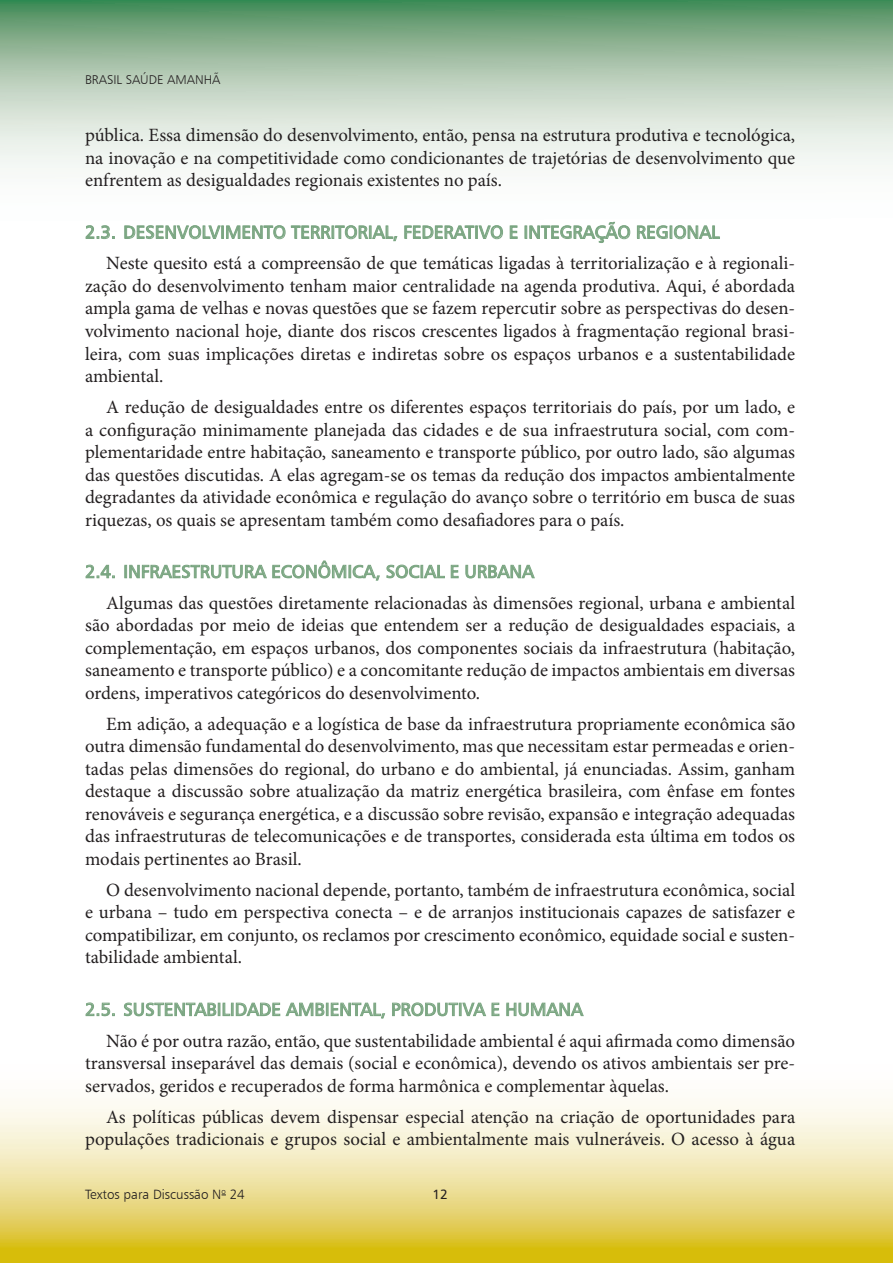
<style>
.page{position:relative;width:893px;height:1263px;background:#fff}
.page>*{position:absolute;margin:0;border:0;box-sizing:border-box;transform-origin:0 0}
.t1{font:18.75px/22.5px "Minion Pro";color:#231f20;text-align:justify}
.t2{font:18px "Humanist 777 BT Roman B";color:#7ba682}
.t3{font:13.5px "Humanist 777 BT Light B";color:#231f20}
.t4{font:13.5px "Humanist 777 BT Roman B";color:#231f20}
.t5{font:12.75px "Humanist 777 BT Light B";color:#231f20}
</style>
<div class="page">
<svg style="left:0;top:1007px;width:893px;height:256px"></svg>
<svg style="left:0;top:0;width:893px;height:242px"></svg>
<svg style="left:86px;top:225px;width:29px;height:14px"></svg>
<svg style="left:125px;top:223px;width:160px;height:19px"></svg>
<svg style="left:291px;top:225px;width:106px;height:16px"></svg>
<svg style="left:405px;top:225px;width:98px;height:14px"></svg>
<svg style="left:510px;top:226px;width:7px;height:13px"></svg>
<svg style="left:525px;top:222px;width:105px;height:21px"></svg>
<svg style="left:637px;top:223px;width:83px;height:19px"></svg>
<svg style="left:86px;top:565px;width:29px;height:13px"></svg>
<svg style="left:125px;top:561px;width:255px;height:20px"></svg>
<svg style="left:387px;top:565px;width:58px;height:13px"></svg>
<svg style="left:451px;top:565px;width:7px;height:13px"></svg>
<svg style="left:466px;top:564px;width:69px;height:15px"></svg>
<svg style="left:86px;top:1003px;width:29px;height:13px"></svg>
<svg style="left:124px;top:1002px;width:156px;height:17px"></svg>
<svg style="left:286px;top:1002px;width:99px;height:17px"></svg>
<svg style="left:392px;top:1002px;width:94px;height:14px"></svg>
<svg style="left:492px;top:1003px;width:7px;height:13px"></svg>
<svg style="left:507px;top:1002px;width:77px;height:17px"></svg>
<p class="t5" style="left:85px;top:72px;width:137px">BRASIL SAÚDE AMANHÃ</p>
<p class="t1" style="left:85px;top:124px;width:712px">pública. Essa dimensão do desenvolvimento, então, pensa na estrutura produtiva e tecnológica, na inovação e na competitividade como condicionantes de trajetórias de desenvolvimento que enfrentem as desigualdades regionais existentes no país.</p>
<p class="t2" style="left:85px;top:221px;width:636px">2.3. DESENVOLVIMENTO TERRITORIAL, FEDERATIVO E INTEGRAÇÃO REGIONAL</p>
<p class="t1" style="left:85px;top:252px;width:712px;text-indent:21px">Neste quesito está a compreensão de que temáticas ligadas à territorialização e à regionali&shy;zação do desenvolvimento tenham maior centralidade na agenda produtiva. Aqui, é abordada ampla gama de velhas e novas questões que se fazem repercutir sobre as perspectivas do desen&shy;volvimento nacional hoje, diante dos riscos crescentes ligados à fragmentação regional brasi&shy;leira, com suas implicações diretas e indiretas sobre os espaços urbanos e a sustentabilidade ambiental.</p>
<p class="t1" style="left:85px;top:396px;width:712px;text-indent:21px">A redução de desigualdades entre os diferentes espaços territoriais do país, por um lado, e a configuração minimamente planejada das cidades e de sua infraestrutura social, com com&shy;plementaridade entre habitação, saneamento e transporte público, por outro lado, são algumas das questões discutidas. A elas agregam-se os temas da redução dos impactos ambientalmente degradantes da atividade econômica e regulação do avanço sobre o território em busca de suas riquezas, os quais se apresentam também como desafiadores para o país.</p>
<p class="t2" style="left:85px;top:560px;width:450px">2.4. INFRAESTRUTURA ECONÔMICA, SOCIAL E URBANA</p>
<p class="t1" style="left:85px;top:592px;width:712px;text-indent:21px">Algumas das questões diretamente relacionadas às dimensões regional, urbana e ambiental são abordadas por meio de ideias que entendem ser a redução de desigualdades espaciais, a complementação, em espaços urbanos, dos componentes sociais da infraestrutura (habitação, saneamento e transporte público) e a concomitante redução de impactos ambientais em diversas ordens, imperativos categóricos do desenvolvimento.</p>
<p class="t1" style="left:85px;top:713px;width:712px;text-indent:21px">Em adição, a adequação e a logística de base da infraestrutura propriamente econômica são outra dimensão fundamental do desenvolvimento, mas que necessitam estar permeadas e orien&shy;tadas pelas dimensões do regional, do urbano e do ambiental, já enunciadas. Assim, ganham destaque a discussão sobre atualização da matriz energética brasileira, com ênfase em fontes renováveis e segurança energética, e a discussão sobre revisão, expansão e integração adequadas das infraestruturas de telecomunicações e de transportes, considerada esta última em todos os modais pertinentes ao Brasil.</p>
<p class="t1" style="left:85px;top:879px;width:712px;text-indent:21px">O desenvolvimento nacional depende, portanto, também de infraestrutura econômica, social e urbana – tudo em perspectiva conecta – e de arranjos institucionais capazes de satisfazer e compatibilizar, em conjunto, os reclamos por crescimento econômico, equidade social e susten&shy;tabilidade ambiental.</p>
<p class="t2" style="left:85px;top:998px;width:499px">2.5. SUSTENTABILIDADE AMBIENTAL, PRODUTIVA E HUMANA</p>
<p class="t1" style="left:85px;top:1029px;width:712px;text-indent:21px">Não é por outra razão, então, que sustentabilidade ambiental é aqui afirmada como dimensão transversal inseparável das demais (social e econômica), devendo os ativos ambientais ser pre&shy;servados, geridos e recuperados de forma harmônica e complementar àquelas.</p>
<p class="t1" style="left:85px;top:1105px;width:712px;text-align:right">As políticas públicas devem dispensar especial atenção na criação de oportunidades para populações tradicionais e grupos social e ambientalmente mais vulneráveis. O acesso à água</p>
<p class="t3" style="left:85px;top:1185px;width:161px">Textos para Discussão N<sup>o</sup> 24</p>
<p class="t4" style="left:432px;top:1185px;width:17px">12</p>
</div>
